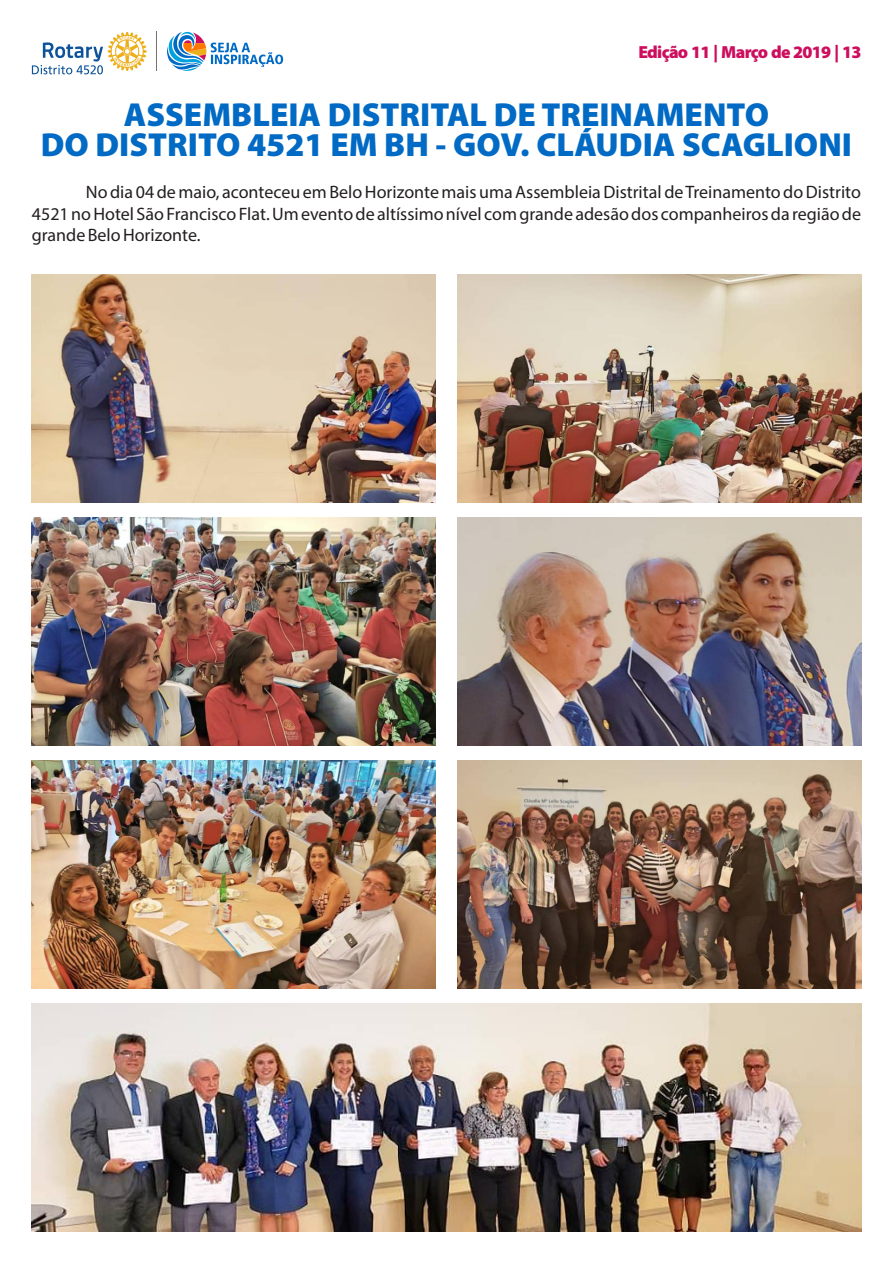
<style>
.page{position:relative;width:893px;height:1263px;background:#fff}
.page>*{position:absolute;margin:0;border:0;box-sizing:border-box;transform-origin:0 0}
.t1{font:900 33.45px/30.9px "Myriad Pro";color:#006ac4;text-align:center}
.t2{font:18px/21.6px "Myriad Pro";color:#231f20;text-align:justify}
.t3{font:900 17.55px "Myriad Pro";letter-spacing:-.04em;color:#cd0d5d}
</style>
<div class="page">
<hr style="left:157px;top:32px;width:1px;height:39px;background:#777171">
<svg style="left:167px;top:32px;width:116px;height:39px"></svg>
<svg style="left:32px;top:32px;width:115px;height:42px"></svg>
<img style="left:32px;top:275px;width:404px;height:227px">
<img style="left:457px;top:275px;width:404px;height:227px">
<img style="left:32px;top:518px;width:404px;height:227px">
<img style="left:457px;top:761px;width:404px;height:227px">
<img style="left:32px;top:761px;width:404px;height:227px">
<img style="left:32px;top:1004px;width:829px;height:227px">
<img style="left:457px;top:518px;width:404px;height:227px">
<p class="t3" style="left:638px;top:44px;width:225px">Edição 11 | Março de 2019 | 13</p>
<h1 class="t1" style="left:41px;top:102px;width:813px">ASSEMBLEIA DISTRITAL DE TREINAMENTO<br>DO DISTRITO 4521 EM BH - GOV. CLÁUDIA SCAGLIONI</h1>
<p class="t2" style="left:32px;top:183px;width:831px;text-indent:54px">No dia 04 de maio, aconteceu em Belo Horizonte mais uma Assembleia Distrital de Treinamento do Distrito 4521 no Hotel São Francisco Flat. Um evento de altíssimo nível com grande adesão dos companheiros da região de grande Belo Horizonte.</p>
</div>
